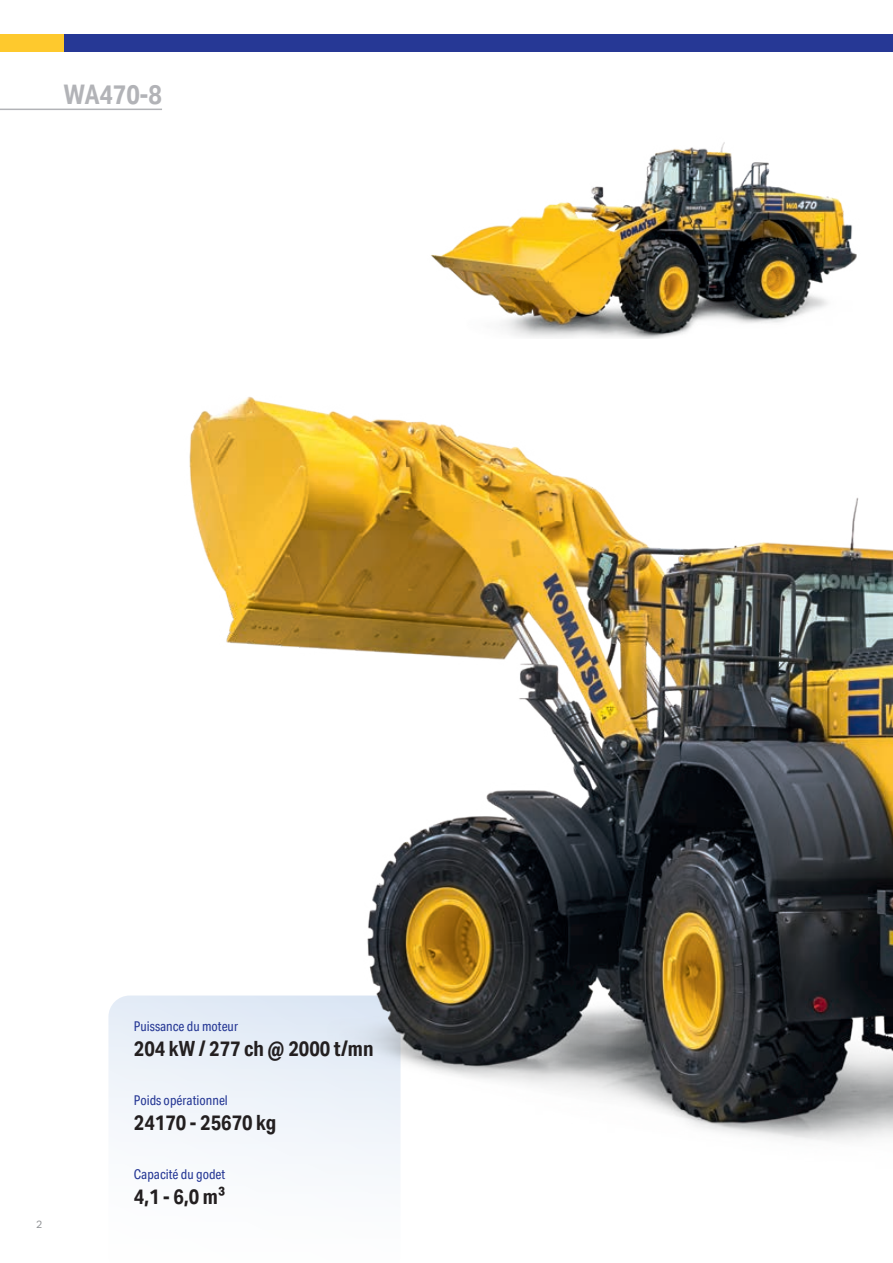
<style>
.page{position:relative;width:893px;height:1263px;background:#fff}
.page>*{position:absolute;margin:0;border:0;box-sizing:border-box;transform-origin:0 0}
.t1{font:700 27px "Aktiv Grotesk Cd";color:#b2b3b7}
.t2{font:700 21px "Aktiv Grotesk Cd";color:#231f20}
.t3{font:13.5px "Aktiv Grotesk Cd";color:#263895}
.t4{font:10.5px "Aktiv Grotesk";color:#939598}
</style>
<div class="page">
<svg style="left:108px;top:995px;width:67px;height:139px"></svg>
<img style="left:175px;top:396px;width:718px;height:775px">
<img style="left:431px;top:142px;width:426px;height:197px">
<hr style="left:0;top:109px;width:162px;height:1px;background:#b2b3b7">
<div style="left:0;top:34px;width:143px;height:17px;background:#fec92d"></div>
<div style="left:64px;top:34px;width:829px;height:17px;background:#263895"></div>
<h1 class="t1" style="left:64px;top:79px;width:100px">WA470-8</h1>
<p class="t4" style="left:36px;top:1218px;width:8px">2</p>
<p class="t3" style="left:134px;top:1018px;width:106px">Puissance du moteur</p>
<h2 class="t2" style="left:134px;top:1036px;width:241px">204 kW / 277 ch @ 2000 t/mn</h2>
<p class="t3" style="left:134px;top:1092px;width:95px">Poids opérationnel</p>
<h2 class="t2" style="left:134px;top:1110px;width:144px">24170 - 25670 kg</h2>
<p class="t3" style="left:134px;top:1166px;width:93px">Capacité du godet</p>
<h2 class="t2" style="left:134px;top:1185px;width:93px">4,1 - 6,0 m³</h2>
</div>
